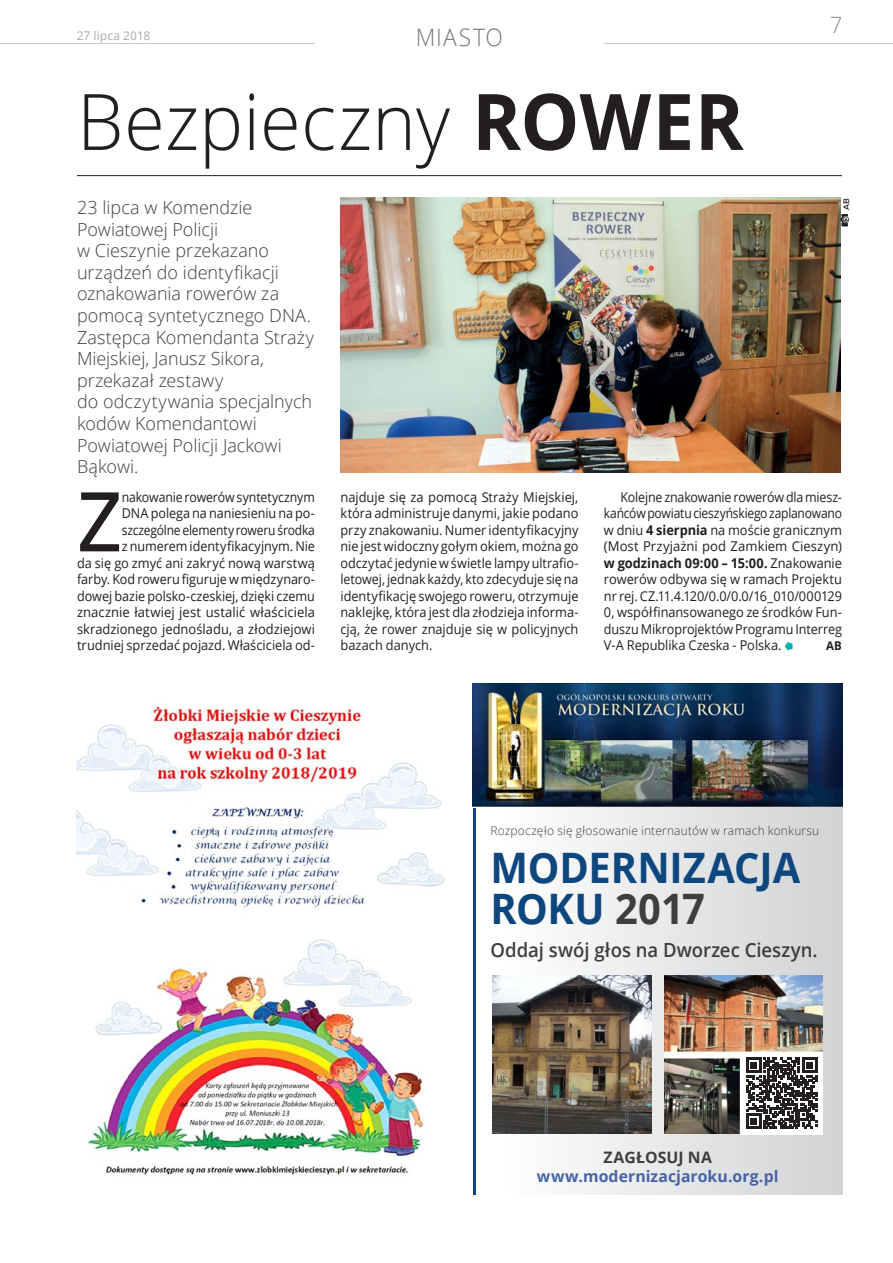
<style>
.page{position:relative;width:893px;height:1263px;background:#fff}
.page>*{position:absolute;margin:0;border:0;box-sizing:border-box;transform-origin:0 0}
.BODY_ini{font:84.15px "advent Bd 2";color:#231f20;scale:.95 1}
.TYT_52_otw{font:300 78px "Open Sans";color:#231f20;scale:.95 1}
.LEAD_light{font:700 42px "Open Sans";letter-spacing:-.005em;color:#0d477e;scale:.95 1}
.t1{font:300 24px "Open Sans";letter-spacing:.06em;color:#76787b;scale:.95 1}
.t2{font:300 22.5px "Open Sans";color:#939598}
.LEAD_light-2{font:600 19.5px "Open Sans";color:#3e3e3f;scale:.95 1}
.LEAD_light-3{font:300 18px/21.6px "Open Sans";color:#3e3e3f}
.LEAD_light-4{font:700 15.75px "Open Sans";letter-spacing:.005em;color:#4663a6}
.LEAD_light-5{font:700 15.75px "Open Sans";letter-spacing:.005em;color:#3e3e3f}
.BODY_ini-2{font:13.5px/16.5px "Open Sans";color:#231f20;text-align:justify;scale:.95 1}
.BODY_tekst{font:13.5px/16.5px "Open Sans";letter-spacing:-.005em;color:#231f20;text-align:justify;scale:.92 1}
.BODY_ini-3{font:13.5px/16.5px "Open Sans";color:#231f20;text-align:right;scale:.91 1}
.LEAD_light-6{font:300 12px "Open Sans";letter-spacing:.015em;color:#3e3e3f}
.t3{font:12px "Open Sans";letter-spacing:.01em;color:#a8a9ad}
.BODY_tekst-2{font:700 12px "Open Sans";color:#231f20;scale:.95 1}
.FOTO_autor{font:8.1px "Montserrat";color:#231f20}
.s1{font-weight:700}
.s2{color:#3e3e3f}
</style>
<div class="page">
<hr style="left:604px;top:43px;width:289px;height:1px;background:#c7c8ca">
<hr style="left:0;top:43px;width:315px;height:1px;background:#c7c8ca">
<hr style="left:77px;top:175px;width:765px;height:1px;background:#231f20">
<svg style="left:785px;top:642px;width:7px;height:8px"></svg>
<img style="left:340px;top:198px;width:500px;height:274px">
<img style="left:77px;top:705px;width:368px;height:471px">
<img style="left:473px;top:683px;width:370px;height:512px">
<hr style="left:473px;top:808px;width:2px;height:387px;background:#0d477e">
<img style="left:664px;top:975px;width:159px;height:158px">
<img style="left:493px;top:975px;width:158px;height:158px">
<div style="left:740px;top:1053px;width:83px;height:81px;background:#fff"></div>
<svg style="left:746px;top:1058px;width:71px;height:71px"></svg>
<svg style="left:841px;top:214px;width:8px;height:12px"></svg>
<p class="t3" style="left:77px;top:27px;width:75px">27 lipca 2018</p>
<h3 class="t1" style="left:416px;top:21px;width:93px">MIASTO</h3>
<h3 class="t2" style="left:829px;top:9px;width:14px">7</h3>
<p class="TYT_52_otw" style="left:77px;top:68px;width:703px">Bezpieczny <span class="s1">ROWER</span></p>
<p class="LEAD_light-3" style="left:77px;top:196px;width:238px">23 lipca w Komendzie<br>Powiatowej Policji<br>w Cieszynie przekazano urządzeń do identyfikacji oznakowania rowerów za pomocą syntetycznego DNA.<br>Zastępca Komendanta Straży<br>Miejskiej, Janusz Sikora, przekazał zestawy<br>do odczytywania specjalnych kodów Komendantowi<br>Powiatowej Policji Jackowi<br>Bąkowi.</p>
<p class="BODY_ini" style="left:77px;top:470px;width:49px">Z</p>
<p class="FOTO_autor" style="left:841px;top:210px;width:13px;rotate:-90deg">AB</p>
<p class="BODY_ini-3" style="left:77px;top:488px;width:263px">nakowanie rowerów syntetycznym<br>DNA polega na naniesieniu na po&shy;szczególne elementy roweru środka<br>z numerem identyfikacyjnym. Nie<br>da się go zmyć ani zakryć nową warstwą farby. Kod roweru figuruje w międzynaro&shy;dowej bazie polsko-czeskiej, dzięki czemu znacznie łatwiej jest ustalić właściciela skradzionego jednośladu, a złodziejowi trudniej sprzedać pojazd. Właściciela od-</p>
<p class="BODY_ini-2" style="left:340px;top:488px;width:252px">najduje się za pomocą Straży Miejskiej, która administruje danymi, jakie podano przy znakowaniu. Numer identyfikacyjny nie jest widoczny gołym okiem, można go odczytać jedynie w świetle lampy ultrafio&shy;letowej, jednak każdy, kto zdecyduje się na identyfikację swojego roweru, otrzymuje naklejkę, która jest dla złodzieja informa&shy;cją, że rower znajduje się w policyjnych bazach danych.</p>
<p class="BODY_tekst" style="left:604px;top:488px;width:260px;text-indent:17px">Kolejne znakowanie rowerów dla miesz&shy;kańców powiatu cieszyńskiego zaplanowano w dniu <span class="s1">4 sierpnia</span> na moście granicznym (Most Przyjażni pod Zamkiem Cieszyn) <span class="s1">w godzinach 09:00 – 15:00.</span> Znakowanie rowerów odbywa się w ramach Projektu nr rej. CZ.11.4.120/0.0/0.0/16_010/000129<br>0, współfinansowanego ze środków Fun&shy;duszu Mikroprojektów Programu Interreg V-A Republika Czeska - Polska.</p>
<p class="BODY_tekst-2" style="left:826px;top:637px;width:18px">AB</p>
<p class="LEAD_light-6" style="left:491px;top:822px;width:330px">Rozpoczęło się głosowanie internautów w ramach konkursu</p>
<p class="LEAD_light" style="left:491px;top:838px;width:327px">MODERNIZACJA</p>
<p class="LEAD_light" style="left:491px;top:879px;width:227px">ROKU <span class="s2">2017</span></p>
<p class="LEAD_light-2" style="left:491px;top:936px;width:346px">Oddaj swój głos na Dworzec Cieszyn.</p>
<p class="LEAD_light-5" style="left:604px;top:1146px;width:110px">ZAGŁOSUJ NA</p>
<p class="LEAD_light-4" style="left:537px;top:1165px;width:243px">www.modernizacjaroku.org.pl</p>
</div>
